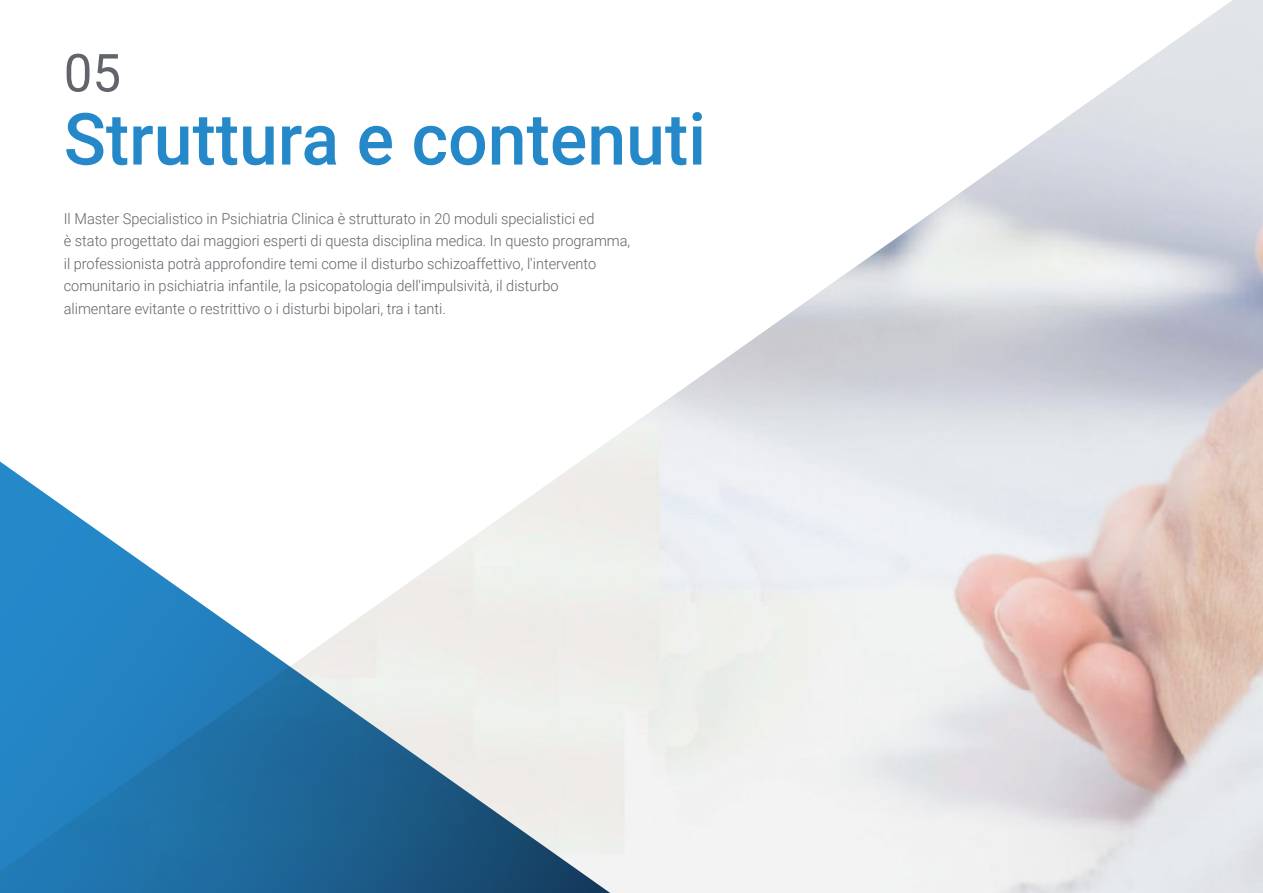
<style>
.page{position:relative;width:1263px;height:893px;background:#fff}
.page>*{position:absolute;margin:0;border:0;box-sizing:border-box;transform-origin:0 0}
.t1{font:500 72px "Roboto";color:#2488c9}
.t2{font:52.5px "Roboto";color:#61646a}
.t3{font:300 15px/22.5px "Roboto";color:#61646a}
</style>
<div class="page">
<img style="left:602px;top:0;width:661px;height:893px">
<svg style="left:0;top:446px;width:640px;height:447px"></svg>
<h2 class="t2" style="left:64px;top:36px;width:59px">05</h2>
<h1 class="t1" style="left:64px;top:89px;width:644px">Struttura e contenuti</h1>
<p class="t3" style="left:64px;top:207px;width:568px">Il Master Specialistico in Psichiatria Clinica è strutturato in 20 moduli specialistici ed<br>è stato progettato dai maggiori esperti di questa disciplina medica. In questo programma, il professionista potrà approfondire temi come il disturbo schizoaffettivo, l'intervento comunitario in psichiatria infantile, la psicopatologia dell'impulsività, il disturbo<br>alimentare evitante o restrittivo o i disturbi bipolari, tra i tanti.</p>
</div>
